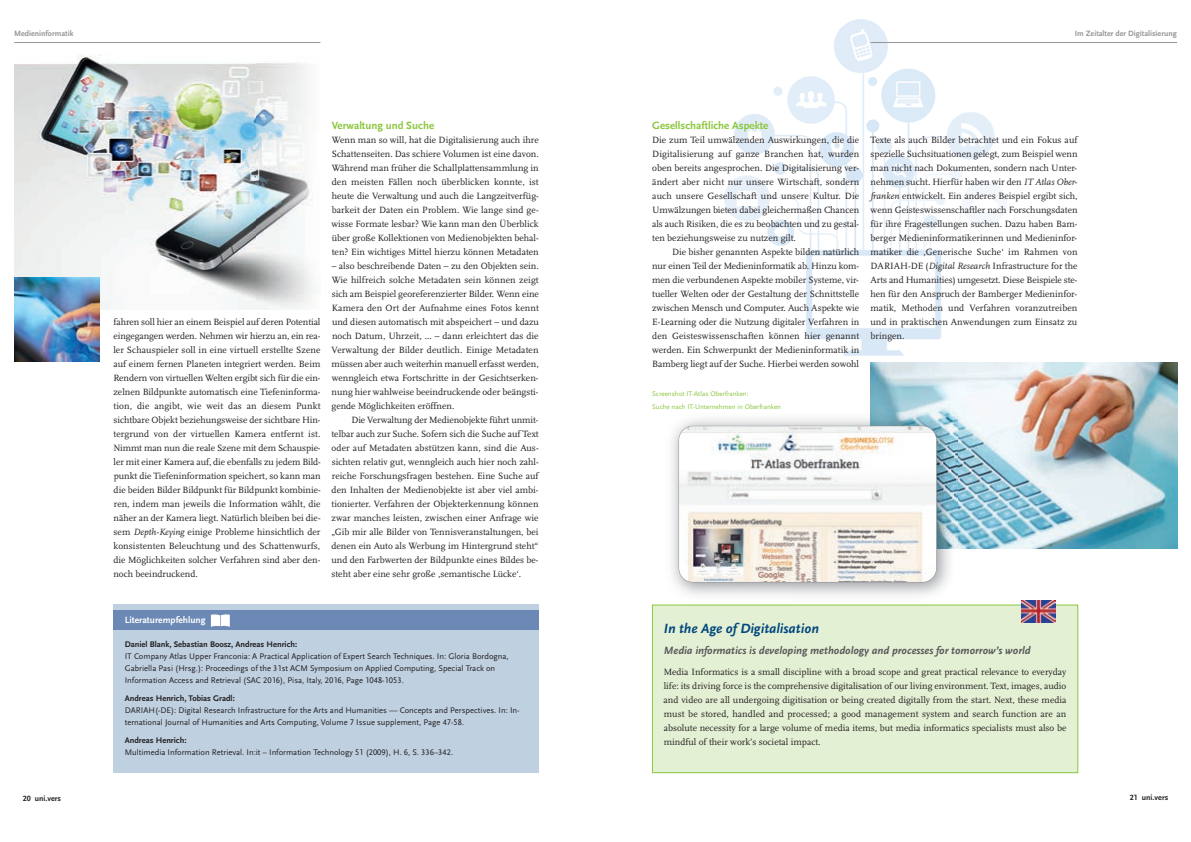
<style>
.page{position:relative;width:1191px;height:842px;background:#fff}
.page>*{position:absolute;margin:0;border:0;box-sizing:border-box;transform-origin:0 0}
.t1{font:italic 700 14px "UB Scala Sans";color:#00467e}
.t2{font:italic 700 11px "UB Scala Sans";color:#57585a}
.t3{font:700 11px "UB Scala Sans";color:#8bc63e}
.t4{font:9.5px/14px "UB Scala";color:#231f20;text-align:justify}
.t5{font:700 9.5px "UB Scala Sans";color:#fff}
.t6{font:8.5px/12px "UB Scala Sans";color:#231f20}
.t7{font:700 8.5px "UB Scala Sans";color:#231f20}
.t8{font:700 8px "UB Scala Sans";color:#939598}
.t9{font:700 8px "UB Scala Sans";color:#231f20}
.t10{font:7px/13px "UB Scala Sans";color:#8bc63e}
.s1{font-style:italic}
</style>
<div class="page">
<div style="left:652px;top:605px;width:425px;height:167px;background:#e4f0d4"></div>
<div style="left:652px;top:605px;width:426px;height:168px;border:1px solid #8bc63e"></div>
<img style="left:724px;top:19px;width:282px;height:337px">
<hr style="left:14px;top:42px;width:306px;height:1px;background:#939598">
<hr style="left:870px;top:42px;width:307px;height:1px;background:#939598">
<img style="left:1021px;top:601px;width:34px;height:22px">
<img style="left:14px;top:54px;width:243px;height:255px">
<img style="left:257px;top:63px;width:59px;height:247px">
<img style="left:870px;top:362px;width:307px;height:187px">
<img style="left:671px;top:413px;width:287px;height:183px">
<img style="left:679px;top:426px;width:257px;height:156px">
<div style="left:678px;top:426px;width:258px;height:156px;border:1px solid #939598;border-radius:14px"></div>
<div style="left:113px;top:604px;width:426px;height:169px;background:#bfd0e1"></div>
<div style="left:113px;top:610px;width:426px;height:20px;background:#6b89b4"></div>
<svg style="left:211px;top:614px;width:19px;height:13px"></svg>
<svg style="left:14px;top:361px;width:86px;height:1px"></svg>
<img style="left:14px;top:278px;width:86px;height:83px">
<p class="t8" style="left:14px;top:29px;width:61px">Medieninformatik</p>
<p class="t9" style="left:23px;top:793px;width:40px">20 uni.vers</p>
<p class="t4" style="left:113px;top:315px;width:209px">fahren soll hier an einem Beispiel auf deren Potential eingegangen werden. Nehmen wir hierzu an, ein rea&shy;ler Schauspieler soll in eine virtuell erstellte Szene auf einem fernen Planeten integriert werden. Beim Rendern von virtuellen Welten ergibt sich für die ein&shy;zelnen Bildpunkte automatisch eine Tiefeninforma&shy;tion, die angibt, wie weit das an diesem Punkt sichtbare Objekt beziehungsweise der sichtbare Hin&shy;tergrund von der virtuellen Kamera entfernt ist.<br>Nimmt man nun die reale Szene mit dem Schauspie&shy;ler mit einer Kamera auf, die ebenfalls zu jedem Bild&shy;punkt die Tiefeninformation speichert, so kann man die beiden Bilder Bildpunkt für Bildpunkt kombinie&shy;ren, indem man jeweils die Information wählt, die näher an der Kamera liegt. Natürlich bleiben bei die&shy;sem <span class="s1">Depth-Keying</span> einige Probleme hinsichtlich der konsistenten Beleuchtung und des Schattenwurfs, die Möglichkeiten solcher Verfahren sind aber den&shy;noch beeindruckend.</p>
<p class="t3" style="left:332px;top:119px;width:104px">Verwaltung und Suche</p>
<p class="t4" style="left:331px;top:133px;width:209px">Wenn man so will, hat die Digitalisierung auch ihre Schattenseiten. Das schiere Volumen ist eine davon.<br>Während man früher die Schallplattensammlung in den meisten Fällen noch überblicken konnte, ist heute die Verwaltung und auch die Langzeitverfüg&shy;barkeit der Daten ein Problem. Wie lange sind ge&shy;wisse Formate lesbar? Wie kann man den Überblick über große Kollektionen von Medienobjekten behal&shy;ten? Ein wichtiges Mittel hierzu können Metadaten</p>
<p class="t4" style="left:331px;top:259px;width:209px">– also beschreibende Daten – zu den Objekten sein.<br>Wie hilfreich solche Metadaten sein können zeigt sich am Beispiel georeferenzierter Bilder. Wenn eine Kamera den Ort der Aufnahme eines Fotos kennt und diesen automatisch mit abspeichert – und dazu noch Datum, Uhrzeit, ... – dann erleichtert das die Verwaltung der Bilder deutlich. Einige Metadaten müssen aber auch weiterhin manuell erfasst werden, wenngleich etwa Fortschritte in der Gesichtserken&shy;nung hier wahlweise beeindruckende oder beängsti&shy;gende Möglichkeiten eröffnen.</p>
<p class="t4" style="left:331px;top:413px;width:209px;text-indent:20px">Die Verwaltung der Medienobjekte führt unmit&shy;telbar auch zur Suche. Sofern sich die Suche auf Text oder auf Metadaten abstützen kann, sind die Aus&shy;sichten relativ gut, wenngleich auch hier noch zahl&shy;reiche Forschungsfragen bestehen. Eine Suche auf den Inhalten der Medienobjekte ist aber viel ambi&shy;tionierter. Verfahren der Objekterkennung können zwar manches leisten, zwischen einer Anfrage wie „Gib mir alle Bilder von Tennisveranstaltungen, bei denen ein Auto als Werbung im Hintergrund steht“ und den Farbwerten der Bildpunkte eines Bildes be&shy;steht aber eine sehr große ‚semantische Lücke‘.</p>
<p class="t5" style="left:125px;top:615px;width:82px">Literaturempfehlung</p>
<p class="t7" style="left:125px;top:639px;width:174px">Daniel Blank, Sebastian Boosz, Andreas Henrich:</p>
<p class="t6" style="left:125px;top:650px;width:385px">IT Company Atlas Upper Franconia: A Practical Application of Expert Search Techniques. In: Gloria Bordogna,<br>Gabriella Pasi (Hrsg.): Proceedings of the 31st ACM Symposium on Applied Computing, Special Track on<br>Information Access and Retrieval (SAC 2016), Pisa, Italy, 2016, Page 1048-1053.</p>
<p class="t7" style="left:125px;top:693px;width:112px">Andreas Henrich, Tobias Gradl:</p>
<p class="t6" style="left:125px;top:704px;width:396px">DARIAH(-DE): Digital Research Infrastructure for the Arts and Humanities — Concepts and Perspectives. In: In&shy;ternational Journal of Humanities and Arts Computing, Volume 7 Issue supplement, Page 47-58.</p>
<p class="t7" style="left:125px;top:735px;width:63px">Andreas Henrich:</p>
<p class="t6" style="left:125px;top:746px;width:330px">Multimedia Information Retrieval. In:it – Information Technology 51 (2009), H. 6, S. 336–342.</p>
<p class="t8" style="left:1074px;top:29px;width:103px">Im Zeitalter der Digitalisierung</p>
<p class="t3" style="left:652px;top:119px;width:118px">Gesellschaftliche Aspekte</p>
<p class="t4" style="left:652px;top:133px;width:209px">Die zum Teil umwälzenden Auswirkungen, die die Digitalisierung auf ganze Branchen hat, wurden oben bereits angesprochen. Die Digitalisierung ver&shy;ändert aber nicht nur unsere Wirtschaft, sondern auch unsere Gesellschaft und unsere Kultur. Die Umwälzungen bieten dabei gleichermaßen Chancen als auch Risiken, die es zu beobachten und zu gestal&shy;ten beziehungsweise zu nutzen gilt.</p>
<p class="t4" style="left:652px;top:245px;width:208px;text-indent:20px">Die bisher genannten Aspekte bilden natürlich nur einen Teil der Medieninformatik ab. Hinzu kom&shy;men die verbundenen Aspekte mobiler Systeme, vir&shy;tueller Welten oder der Gestaltung der Schnittstelle zwischen Mensch und Computer. Auch Aspekte wie E-Learning oder die Nutzung digitaler Verfahren in den Geisteswissenschaften können hier genannt werden. Ein Schwerpunkt der Medieninformatik in Bamberg liegt auf der Suche. Hierbei werden sowohl</p>
<p class="t10" style="left:652px;top:387px;width:130px">Screenshot IT-Atlas Oberfranken:<br>Suche nach IT-Unternehmen in Oberfranken</p>
<p class="t4" style="left:870px;top:133px;width:209px">Texte als auch Bilder betrachtet und ein Fokus auf spezielle Suchsituationen gelegt, zum Beispiel wenn man nicht nach Dokumenten, sondern nach Unter&shy;nehmen sucht. Hierfür haben wir den <span class="s1">IT Atlas Ober&shy;franken</span> entwickelt. Ein anderes Beispiel ergibt sich, wenn Geisteswissenschaftler nach Forschungsdaten für ihre Fragestellungen suchen. Dazu haben Bam&shy;berger Medieninformatikerinnen und Medieninfor&shy;matiker die ‚Generische Suche‘ im Rahmen von DARIAH-DE (<span class="s1">Digital Research</span> Infrastructure for the Arts and Humanities) umgesetzt. Diese Beispiele ste&shy;hen für den Anspruch der Bamberger Medieninfor&shy;matik, Methoden und Verfahren voranzutreiben und in praktischen Anwendungen zum Einsatz zu bringen.</p>
<h1 class="t1" style="left:664px;top:620px;width:157px">In the Age of Digitalisation</h1>
<p class="t2" style="left:664px;top:644px;width:368px">Media informatics is developing methodology and processes for tomorrow’s world</p>
<p class="t4" style="left:663px;top:664px;width:404px">Media Informatics is a small discipline with a broad scope and great practical relevance to everyday life: its driving force is the comprehensive digitalisation of our living environment. Text, images, audio and video are all undergoing digitisation or being created digitally from the start. Next, these media must be stored, handled and processed; a good management system and search function are an absolute necessity for a large volume of media items, but media informatics specialists must also be mindful of their work’s societal impact.</p>
<p class="t9" style="left:1129px;top:792px;width:40px">21 uni.vers</p>
</div>
